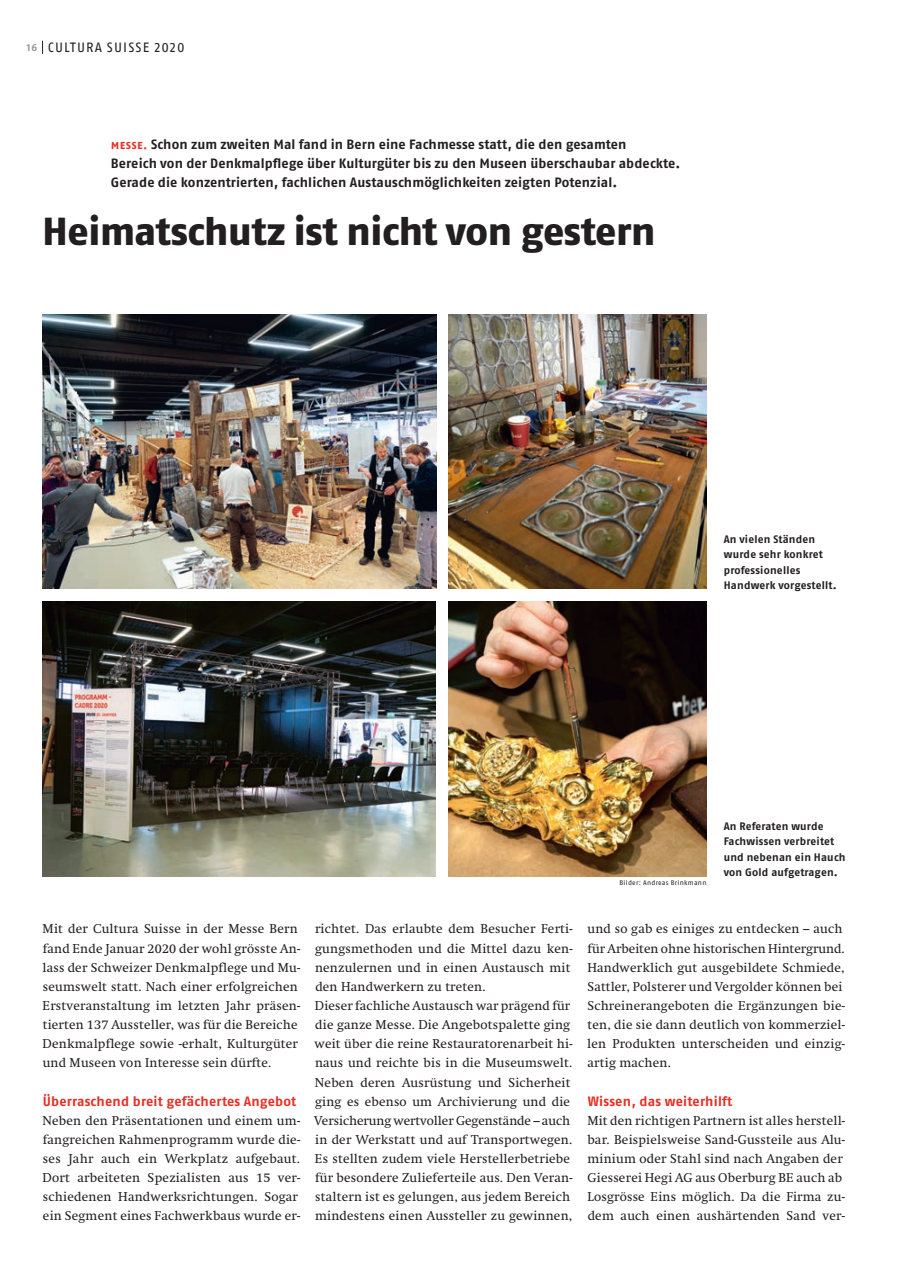
<style>
.page{position:relative;width:915px;height:1263px;background:#fff}
.page>*{position:absolute;margin:0;border:0;box-sizing:border-box;transform-origin:0 0}
.t1{font:800 39px "Fago OT";letter-spacing:-.01em;color:#231f20}
.t2{font:700 13.5px/19.2px "Fago OT";letter-spacing:.005em;color:#231f20}
.t3{font:700 13.5px "Fago OT";letter-spacing:.015em;color:#e53025}
.t4{font:13.5px "Fago OT";letter-spacing:.085em;color:#231f20}
.t5{font:12.75px/19.2px "Swift";letter-spacing:.02em;color:#231f20}
.t6{font:700 10.8px/15.3px "Fago OT";letter-spacing:.015em;color:#231f20}
.t7{font:6.75px "Fago OT";letter-spacing:.045em;color:#231f20}
.s1{font-weight:700;font-size:10.2px;color:#939598}
.s2{font-weight:800;font-size:10.2px;color:#e53025}
</style>
<div class="page">
<svg style="left:42px;top:41px;width:1px;height:13px"></svg>
<img style="left:43px;top:315px;width:393px;height:274px">
<img style="left:449px;top:602px;width:257px;height:274px">
<img style="left:449px;top:315px;width:257px;height:274px">
<img style="left:42px;top:602px;width:394px;height:274px">
<p class="t4" style="left:27px;top:39px;width:159px"><span class="s1">16</span> Cultura Suisse 2020</p>
<p class="t2" style="left:111px;top:134px;width:571px"><span class="s2">MESSE.</span> Schon zum zweiten Mal fand in Bern eine Fachmesse statt, die den gesamten<br>Bereich von der Denkmalpflege über Kulturgüter bis zu den Museen überschaubar abdeckte.<br>Gerade die konzentrierten, fachlichen Austauschmöglichkeiten zeigten Potenzial.</p>
<h1 class="t1" style="left:43px;top:207px;width:614px">Heimatschutz ist nicht von gestern</h1>
<p class="t6" style="left:723px;top:532px;width:115px">An vielen Ständen wurde sehr konkret professionelles<br>Handwerk vorgestellt.</p>
<p class="t7" style="left:619px;top:878px;width:88px">Bilder: Andreas Brinkmann</p>
<p class="t6" style="left:723px;top:819px;width:123px">An Referaten wurde<br>Fachwissen verbreitet und nebenan ein Hauch von Gold aufgetragen.</p>
<p class="t5" style="left:42px;top:919px;width:259px">Mit der Cultura Suisse in der Messe Bern fand Ende Januar 2020 der wohl grösste An&shy;lass der Schweizer Denkmalpflege und Mu&shy;seumswelt statt. Nach einer erfolgreichen Erstveranstaltung im letzten Jahr präsen&shy;tierten 137 Aussteller, was für die Bereiche Denkmalpflege sowie -erhalt, Kulturgüter und Museen von Interesse sein dürfte.</p>
<p class="t3" style="left:43px;top:1093px;width:255px">Überraschend breit gefächertes Angebot</p>
<p class="t5" style="left:43px;top:1111px;width:259px">Neben den Präsentationen und einem um&shy;fangreichen Rahmenprogramm wurde die&shy;ses Jahr auch ein Werkplatz aufgebaut.<br>Dort arbeiteten Spezialisten aus 15 ver&shy;schiedenen Handwerksrichtungen. Sogar ein Segment eines Fachwerkbaus wurde er-</p>
<p class="t5" style="left:314px;top:919px;width:260px">richtet. Das erlaubte dem Besucher Ferti&shy;gungsmethoden und die Mittel dazu ken&shy;nenzulernen und in einen Austausch mit den Handwerkern zu treten.<br>Dieser fachliche Austausch war prägend für die ganze Messe. Die Angebotspalette ging weit über die reine Restauratorenarbeit hi&shy;naus und reichte bis in die Museumswelt.<br>Neben deren Ausrüstung und Sicherheit ging es ebenso um Archivierung und die Versicherung wertvoller Gegenstände – auch in der Werkstatt und auf Transportwegen.<br>Es stellten zudem viele Herstellerbetriebe für besondere Zulieferteile aus. Den Veran&shy;staltern ist es gelungen, aus jedem Bereich mindestens einen Aussteller zu gewinnen,</p>
<p class="t5" style="left:587px;top:919px;width:259px">und so gab es einiges zu entdecken – auch für Arbeiten ohne historischen Hintergrund.<br>Handwerklich gut ausgebildete Schmiede, Sattler, Polsterer und Vergolder können bei Schreinerangeboten die Ergänzungen bie&shy;ten, die sie dann deutlich von kommerziel&shy;len Produkten unterscheiden und einzig&shy;artig machen.</p>
<p class="t3" style="left:587px;top:1093px;width:146px">Wissen, das weiterhilft</p>
<p class="t5" style="left:587px;top:1111px;width:259px">Mit den richtigen Partnern ist alles herstell&shy;bar. Beispielsweise Sand-Gussteile aus Alu&shy;minium oder Stahl sind nach Angaben der Giesserei Hegi AG aus Oberburg BE auch ab Losgrösse Eins möglich. Da die Firma zu&shy;dem auch einen aushärtenden Sand ver-</p>
</div>
